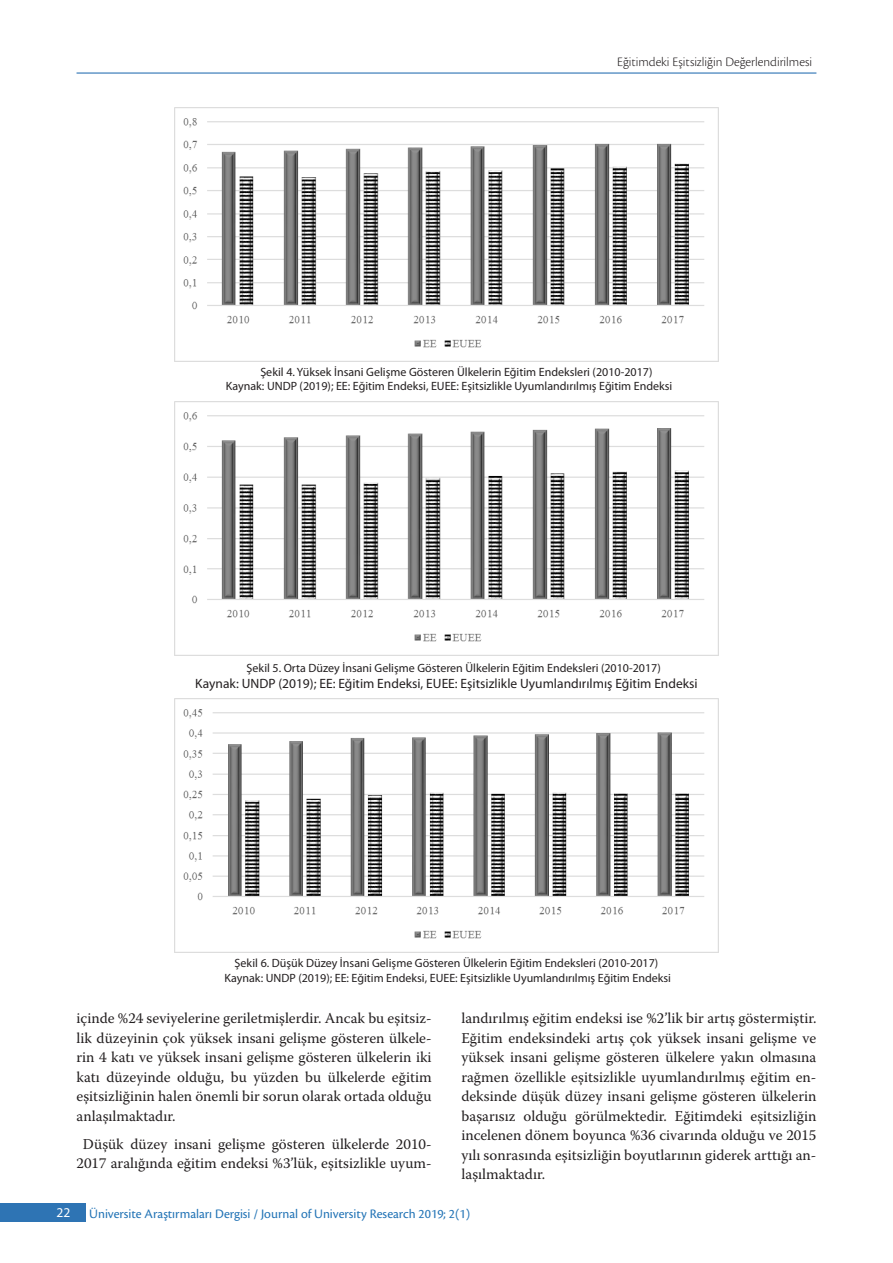
<style>
.page{position:relative;width:893px;height:1263px;background:#fff}
.page>*{position:absolute;margin:0;border:0;box-sizing:border-box;transform-origin:0 0}
.Metin{font:15px/19.5px "Warnock Pro";color:#231f20;text-align:justify}
.ResimYaz{font:13.5px "Myriad Pro";color:#231f20}
.t1{font:13.5px "Cronos Pro";color:#2374b6}
.t2{font:300 13.5px "Cronos Pro";color:#231f20}
.t3{font:13.5px "Myriad Pro";color:#fff}
.ResimYaz-2{font:12px "Myriad Pro";color:#231f20}
</style>
<div class="page">
<img style="left:175px;top:107px;width:543px;height:254px">
<img style="left:175px;top:401px;width:543px;height:254px">
<img style="left:175px;top:699px;width:543px;height:254px">
<div style="left:0;top:1203px;width:85px;height:18px;background:#2e74b4"></div>
<hr style="left:77px;top:72px;width:739px;height:2px;background:#2e74b4">
<p class="t2" style="left:617px;top:54px;width:196px">Eğitimdeki Eşitsizliğin Değerlendirilmesi</p>
<p class="ResimYaz-2" style="left:260px;top:364px;width:394px">Şekil 4. Yüksek İnsani Gelişme Gösteren Ülkelerin Eğitim Endeksleri (2010-2017)</p>
<p class="ResimYaz-2" style="left:226px;top:379px;width:448px">Kaynak: UNDP (2019); EE: Eğitim Endeksi, EUEE: Eşitsizlikle Uyumlandırılmış Eğitim Endeksi</p>
<p class="ResimYaz-2" style="left:246px;top:660px;width:416px">Şekil 5. Orta Düzey İnsani Gelişme Gösteren Ülkelerin Eğitim Endeksleri (2010-2017)</p>
<p class="ResimYaz" style="left:195px;top:675px;width:504px">Kaynak: UNDP (2019); EE: Eğitim Endeksi, EUEE: Eşitsizlikle Uyumlandırılmış Eğitim Endeksi</p>
<p class="ResimYaz-2" style="left:235px;top:956px;width:425px">Şekil 6. Düşük Düzey İnsani Gelişme Gösteren Ülkelerin Eğitim Endeksleri (2010-2017)</p>
<p class="ResimYaz-2" style="left:224px;top:970px;width:448px">Kaynak: UNDP (2019); EE: Eğitim Endeksi, EUEE: Eşitsizlikle Uyumlandırılmış Eğitim Endeksi</p>
<p class="Metin" style="left:77px;top:1008px;width:357px">içinde %24 seviyelerine geriletmişlerdir. Ancak bu eşitsiz&shy;lik düzeyinin çok yüksek insani gelişme gösteren ülkele&shy;rin 4 katı ve yüksek insani gelişme gösteren ülkelerin iki katı düzeyinde olduğu, bu yüzden bu ülkelerde eğitim eşitsizliğinin halen önemli bir sorun olarak ortada olduğu anlaşılmaktadır.</p>
<p class="Metin" style="left:77px;top:1134px;width:357px;text-align:center">Düşük düzey insani gelişme gösteren ülkelerde 2010-<br>2017 aralığında eğitim endeksi %3’lük, eşitsizlikle uyum-</p>
<p class="Metin" style="left:461px;top:1008px;width:357px">landırılmış eğitim endeksi ise %2’lik bir artış göstermiştir.<br>Eğitim endeksindeki artış çok yüksek insani gelişme ve yüksek insani gelişme gösteren ülkelere yakın olmasına rağmen özellikle eşitsizlikle uyumlandırılmış eğitim en&shy;deksinde düşük düzey insani gelişme gösteren ülkelerin başarısız olduğu görülmektedir. Eğitimdeki eşitsizliğin incelenen dönem boyunca %36 civarında olduğu ve 2015 yılı sonrasında eşitsizliğin boyutlarının giderek arttığı an&shy;laşılmaktadır.</p>
<p class="t3" style="left:57px;top:1204px;width:15px">22</p>
<p class="t1" style="left:89px;top:1205px;width:382px">Üniversite Araştırmaları Dergisi / Journal of University Research 2019; 2(1)</p>
</div>
